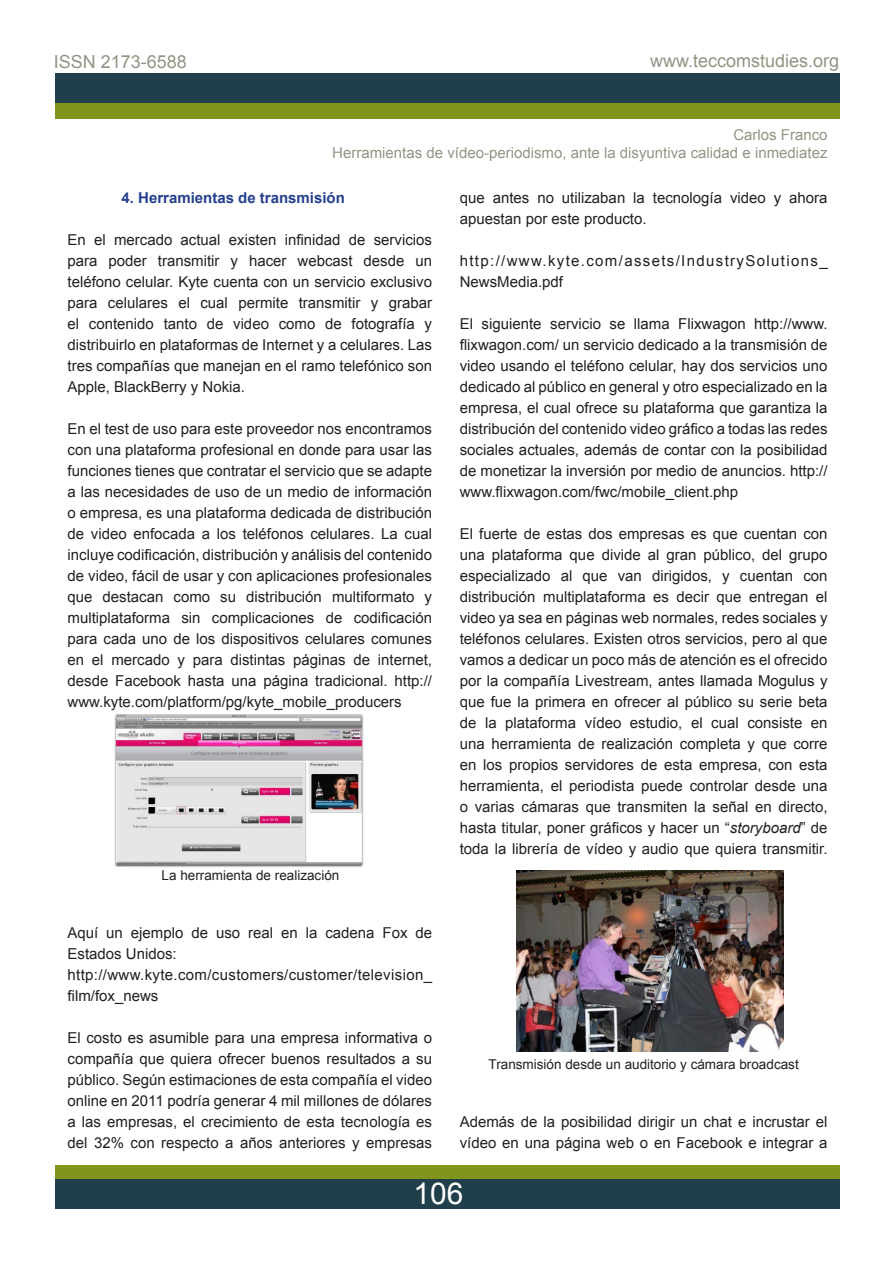
<style>
.page{position:relative;width:893px;height:1263px;background:#fff}
.page>*{position:absolute;margin:0;border:0;box-sizing:border-box;transform-origin:0 0}
.t1{font:30px "Arial";color:#fff}
.t2{font:18px "Arial";color:#959383}
.t3{font:15px/21px "Arial";color:#231f20;text-align:justify}
.t4{font:15px "Arial";color:#959383}
.t5{font:15px/21px "Arial";letter-spacing:.025em;color:#231f20}
.t6{font:15px/21px "Arial";letter-spacing:.09em;color:#231f20}
.t7{font:700 15px "Arial";color:#253f8e}
.t8{font:13.5px "Arial";color:#231f20}
.s1{font-style:italic}
</style>
<div class="page">
<div style="left:55px;top:1165px;width:784px;height:30px;background:#81951c"></div>
<div style="left:55px;top:1179px;width:784px;height:30px;background:#213f4a"></div>
<div style="left:55px;top:90px;width:784px;height:29px;background:#81951c"></div>
<div style="left:55px;top:73px;width:784px;height:29px;background:#213f4a"></div>
<img style="left:115px;top:714px;width:248px;height:153px">
<img style="left:517px;top:871px;width:266px;height:181px">
<p class="t2" style="left:54px;top:50px;width:135px">ISSN 2173-6588</p>
<p class="t2" style="left:650px;top:49px;width:191px">www.teccomstudies.org</p>
<p class="t4" style="left:733px;top:125px;width:96px">Carlos Franco</p>
<p class="t4" style="left:332px;top:143px;width:497px">Herramientas de vídeo-periodismo, ante la disyuntiva calidad e inmediatez</p>
<p class="t7" style="left:122px;top:188px;width:225px">4. Herramientas de transmisión</p>
<p class="t3" style="left:68px;top:230px;width:366px">En el mercado actual existen infinidad de servicios para poder transmitir y hacer webcast desde un teléfono celular. Kyte cuenta con un servicio exclusivo para celulares el cual permite transmitir y grabar el contenido tanto de video como de fotografía y distribuirlo en plataformas de Internet y a celulares. Las tres compañías que manejan en el ramo telefónico son Apple, BlackBerry y Nokia.</p>
<p class="t3" style="left:68px;top:419px;width:366px">En el test de uso para este proveedor nos encontramos con una plataforma profesional en donde para usar las funciones tienes que contratar el servicio que se adapte a las necesidades de uso de un medio de información o empresa, es una plataforma dedicada de distribución de video enfocada a los teléfonos celulares. La cual incluye codificación, distribución y análisis del contenido de video, fácil de usar y con aplicaciones profesionales que destacan como su distribución multiformato y multiplataforma sin complicaciones de codificación para cada uno de los dispositivos celulares comunes en el mercado y para distintas páginas de internet, desde Facebook hasta una página tradicional. http:// www.kyte.com/platform/pg/kyte_mobile_producers</p>
<p class="t8" style="left:162px;top:867px;width:179px">La herramienta de realización</p>
<p class="t3" style="left:68px;top:923px;width:366px">Aquí un ejemplo de uso real en la cadena Fox de<br>Estados Unidos:</p>
<p class="t5" style="left:68px;top:965px;width:366px">http://www.kyte.com/customers/customer/television_ film/fox_news</p>
<p class="t3" style="left:68px;top:1028px;width:366px">El costo es asumible para una empresa informativa o compañía que quiera ofrecer buenos resultados a su público. Según estimaciones de esta compañía el video online en 2011 podría generar 4 mil millones de dólares a las empresas, el crecimiento de esta tecnología es del 32% con respecto a años anteriores y empresas</p>
<p class="t3" style="left:460px;top:188px;width:369px">que antes no utilizaban la tecnología video y ahora apuestan por este producto.</p>
<p class="t6" style="left:460px;top:251px;width:369px">http://www.kyte.com/assets/IndustrySolutions_<br>NewsMedia.pdf</p>
<p class="t3" style="left:460px;top:314px;width:369px">El siguiente servicio se llama Flixwagon http://www. flixwagon.com/ un servicio dedicado a la transmisión de video usando el teléfono celular, hay dos servicios uno dedicado al público en general y otro especializado en la empresa, el cual ofrece su plataforma que garantiza la distribución del contenido video gráfico a todas las redes sociales actuales, además de contar con la posibilidad de monetizar la inversión por medio de anuncios. http:// www.flixwagon.com/fwc/mobile_client.php</p>
<p class="t3" style="left:460px;top:524px;width:369px">El fuerte de estas dos empresas es que cuentan con una plataforma que divide al gran público, del grupo especializado al que van dirigidos, y cuentan con distribución multiplataforma es decir que entregan el video ya sea en páginas web normales, redes sociales y teléfonos celulares. Existen otros servicios, pero al que vamos a dedicar un poco más de atención es el ofrecido por la compañía Livestream, antes llamada Mogulus y que fue la primera en ofrecer al público su serie beta de la plataforma vídeo estudio, el cual consiste en una herramienta de realización completa y que corre en los propios servidores de esta empresa, con esta herramienta, el periodista puede controlar desde una o varias cámaras que transmiten la señal en directo, hasta titular, poner gráficos y hacer un “<span class="s1">storyboard</span>” de toda la librería de vídeo y audio que quiera transmitir.</p>
<p class="t8" style="left:489px;top:1055px;width:312px">Transmisión desde un auditorio y cámara broadcast</p>
<p class="t3" style="left:460px;top:1112px;width:369px">Además de la posibilidad dirigir un chat e incrustar el vídeo en una página web o en Facebook e integrar a</p>
<p class="t1" style="left:413px;top:1174px;width:52px">106</p>
</div>
